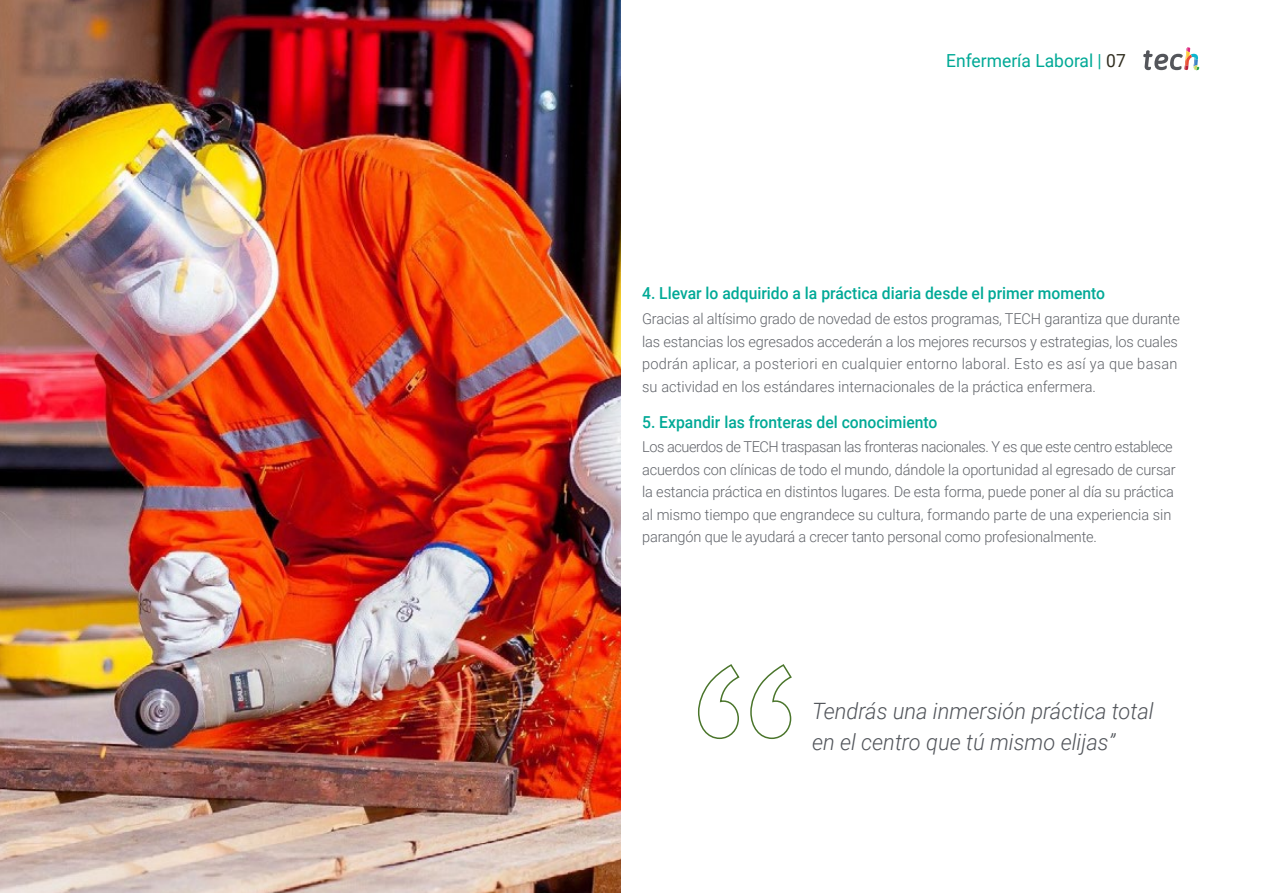
<style>
.page{position:relative;width:1263px;height:893px;background:#fff}
.page>*{position:absolute;margin:0;border:0;box-sizing:border-box;transform-origin:0 0}
.t1{font:italic 300 22.5px/31.5px "Roboto";color:#52555b}
.t2{font:18px "Roboto";color:#00a996}
.t3{font:500 16.5px "Roboto";color:#00a996;scale:.95 1}
.t4{font:300 15px/22.5px "Roboto";letter-spacing:-.01em;color:#61646a}
.s1{color:#312e20}
</style>
<div class="page">
<svg style="left:1143px;top:47px;width:56px;height:24px"></svg>
<img style="left:0;top:0;width:621px;height:893px">
<svg style="left:698px;top:664px;width:94px;height:76px"></svg>
<p class="t2" style="left:946px;top:48px;width:181px">Enfermería Laboral | <span class="s1">07</span></p>
<p class="t3" style="left:642px;top:282px;width:489px">4. Llevar lo adquirido a la práctica diaria desde el primer momento</p>
<p class="t4" style="left:642px;top:307px;width:539px">Gracias al altísimo grado de novedad de estos programas, TECH garantiza que durante las estancias los egresados accederán a los mejores recursos y estrategias, los cuales podrán aplicar, a posteriori en cualquier entorno laboral. Esto es así ya que basan su actividad en los estándares internacionales de la práctica enfermera.</p>
<p class="t3" style="left:642px;top:410px;width:312px">5. Expandir las fronteras del conocimiento</p>
<p class="t4" style="left:642px;top:435px;width:535px">Los acuerdos de TECH traspasan las fronteras nacionales. Y es que este centro establece acuerdos con clínicas de todo el mundo, dándole la oportunidad al egresado de cursar la estancia práctica en distintos lugares. De esta forma, puede poner al día su práctica al mismo tiempo que engrandece su cultura, formando parte de una experiencia sin parangón que le ayudará a crecer tanto personal como profesionalmente.</p>
<h1 class="t1" style="left:812px;top:694px;width:343px">Tendrás una inmersión práctica total en el centro que tú mismo elijas”</h1>
</div>
